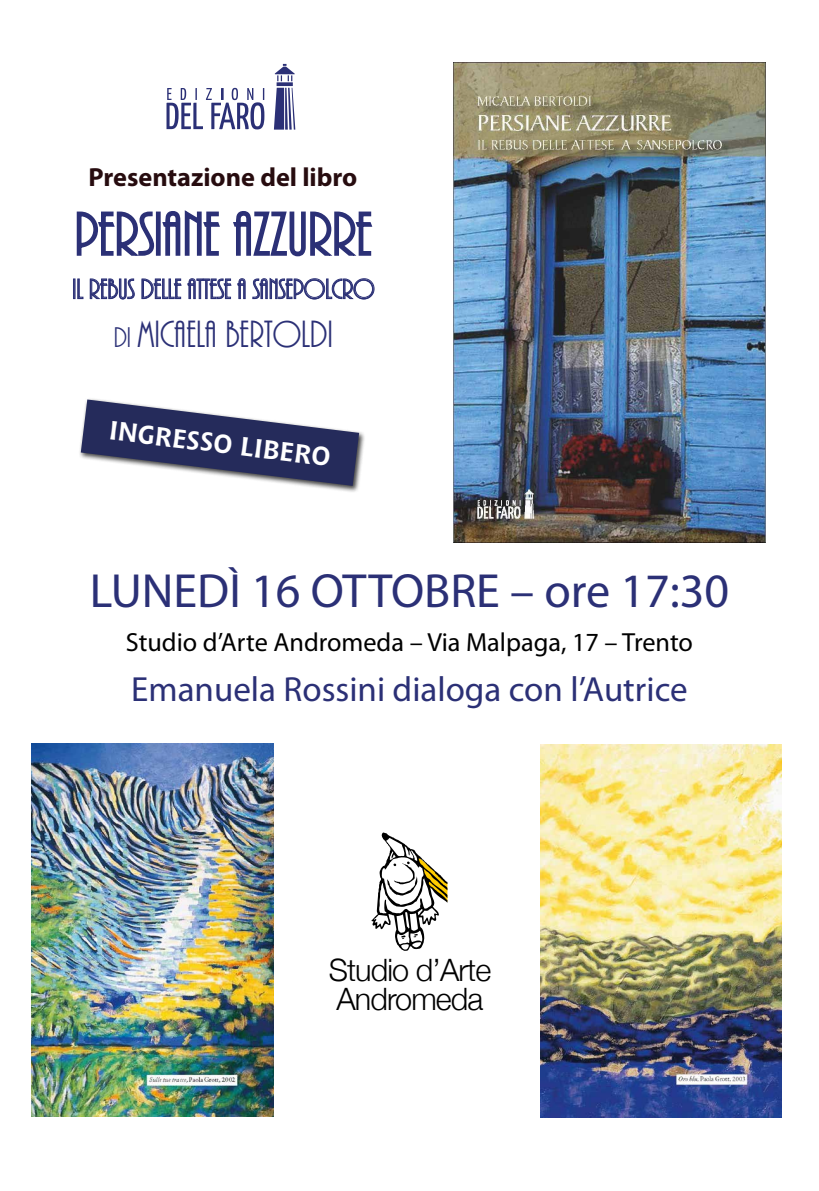
<style>
.page{position:relative;width:819px;height:1191px;background:#fff}
.page>*{position:absolute;margin:0;border:0;box-sizing:border-box;transform-origin:0 0}
.t1{font:63.79px "ARBONNIE";color:#2b3076}
.t2{font:48.12px "Myriad Pro";color:#2b3076}
.t3{font:39.29px "ARBONNIE";color:#2b3076}
.t4{font:35px "Myriad Pro";color:#2b3076}
.t5{font:300 30.8px/29px "Helvetica Neue";letter-spacing:-.03em;color:#000}
.t6{font:29.49px "ARBONNIE";color:#2b3076}
.t7{font:26.25px "Myriad Pro";color:#000}
.t8{font:700 26.25px "Myriad Pro";color:#270c0f}
.t9{font:700 26.25px "Chianti OSFBT";color:#fff}
.s1{font-size:29.49px}
</style>
<div class="page">
<svg style="left:276px;top:82px;width:17px;height:4px"></svg>
<svg style="left:275px;top:64px;width:20px;height:17px"></svg>
<svg style="left:274px;top:88px;width:21px;height:42px"></svg>
<svg style="left:166px;top:88px;width:98px;height:41px"></svg>
<img style="left:453px;top:62px;width:312px;height:480px">
<svg style="left:76px;top:211px;width:79px;height:45px"></svg>
<div style="left:156px;top:211px;width:5px;height:45px;border:2px solid #2b3076"></div>
<svg style="left:162px;top:210px;width:58px;height:46px"></svg>
<svg style="left:233px;top:211px;width:140px;height:46px"></svg>
<div style="left:73px;top:278px;width:2px;height:21px;border:1px solid #2b3076"></div>
<svg style="left:77px;top:278px;width:58px;height:22px"></svg>
<svg style="left:141px;top:278px;width:105px;height:21px"></svg>
<svg style="left:252px;top:277px;width:123px;height:23px"></svg>
<div style="left:79px;top:397px;width:287px;height:96px;background:#000;opacity:.75"></div>
<svg style="left:81px;top:399px;width:278px;height:87px"></svg>
<img style="left:32px;top:743px;width:241px;height:373px">
<img style="left:540px;top:744px;width:241px;height:373px">
<svg style="left:371px;top:832px;width:76px;height:119px"></svg>
<p class="t8" style="left:88px;top:160px;width:270px">Presentazione del libro</p>
<h1 class="t1" style="left:75px;top:202px;width:299px">PERSIANE AZZURRE</h1>
<p class="t6" style="left:72px;top:274px;width:304px">IL REBUS DELLE ATTESE A SANSEPOLCRO</p>
<h3 class="t3" style="left:114px;top:314px;width:221px"><span class="s1">di</span> MICAELA BERTOLDI</h3>
<p class="t9" style="left:111px;top:414px;width:224px;rotate:7deg">INGRESSO LIBERO</p>
<h2 class="t2" style="left:90px;top:561px;width:641px">LUNEDÌ 16 OTTOBRE – ore 17:30</h2>
<p class="t7" style="left:126px;top:625px;width:568px">Studio d’Arte Andromeda – Via Malpaga, 17 – Trento</p>
<h3 class="t4" style="left:131px;top:668px;width:558px">Emanuela Rossini dialoga con l’Autrice</h3>
<p class="t5" style="left:329px;top:953px;width:164px">Studio d’Arte<br>Andromeda</p>
</div>
